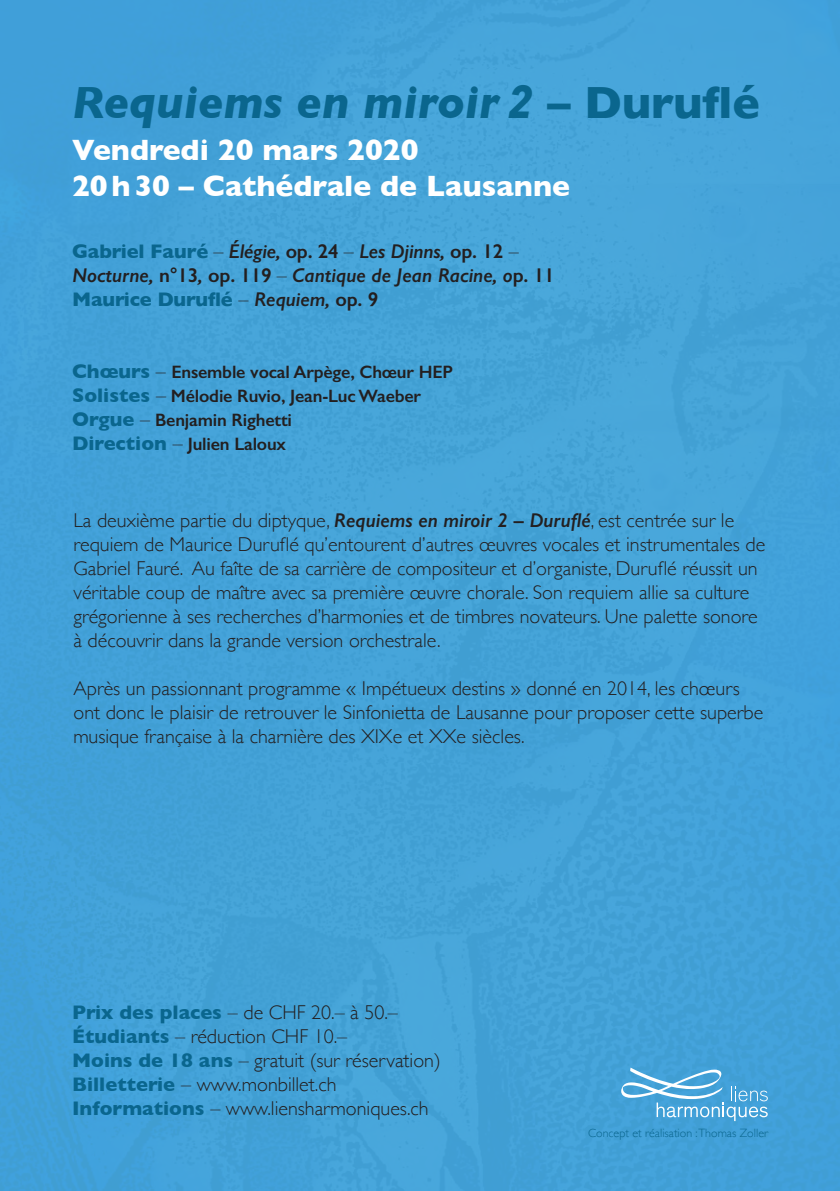
<style>
.page{position:relative;width:840px;height:1191px;background:#fff}
.page>*{position:absolute;margin:0;border:0;box-sizing:border-box;transform-origin:0 0}
.t1{font:italic 700 46px "Gill Sans";color:#0a668e}
.t2{font:700 30px "Gill Sans";color:#fff}
.t3{font:300 20px/24px "Gill Sans";color:#231f20}
.t4{font:italic 600 20px "Gill Sans";color:#231f20}
.t5{font:700 20px "Gill Sans";letter-spacing:-.01em;color:#0a668e}
.t6{font:600 18px "Gill Sans";letter-spacing:-.01em;color:#231f20}
.t7{font:300 12px "Gill Sans";color:#0a668e}
.s1{font-family:"Avenir Next Condensed"}
.s2{font-style:normal}
.s3{font-weight:700;font-style:normal;color:#0a668e}
.s4{font-weight:300}
.s5{font-weight:300;font-style:normal}
.s6{font-weight:300;font-style:italic;color:#231f20}
.s7{font-weight:600;font-style:italic;color:#231f20}
.s8{font-weight:600;color:#231f20}
.s9{font-weight:700;font-size:20px;color:#0a668e}
.s10{font-weight:300;font-size:20px}
.s11{font-weight:600;font-style:italic}
.s12{font-weight:700;color:#0a668e}
</style>
<div class="page">
<div style="left:0;top:0;width:839px;height:1191px;background:#44a2d9"></div>
<svg style="left:621px;top:1067px;width:146px;height:54px;background:#61b0de"></svg>
<p class="t1" style="left:72px;top:76px;width:689px">Requiems en miroir <span class="s1">2</span> <span class="s2">– Duruflé</span></p>
<p class="t2" style="left:72px;top:126px;width:348px">Vendredi 20 mars 2020</p>
<p class="t2" style="left:72px;top:162px;width:499px">20h30 – Cathédrale de Lausanne</p>
<p class="t4" style="left:72px;top:239px;width:448px"><span class="s3">Gabriel Fauré</span> <span class="s4">–</span> Élégie, <span class="s2">op. 24</span> <span class="s5">–</span> Les Djinns, <span class="s2">op. 12</span> <span class="s5">–</span></p>
<p class="t4" style="left:72px;top:263px;width:484px">Nocturne, <span class="s2">n°13</span>, <span class="s2">op. 119</span> <span class="s5">–</span> Cantique de Jean Racine, o<span class="s2">p. 11</span></p>
<p class="t5" style="left:72px;top:284px;width:307px">Maurice Duruflé <span class="s6">–</span> <span class="s7">Requiem,</span> <span class="s8">op. 9</span></p>
<p class="t6" style="left:72px;top:361px;width:382px"><span class="s9">Chœurs</span> <span class="s10">–</span> Ensemble vocal Arpège, Chœur HEP</p>
<p class="t6" style="left:72px;top:385px;width:350px"><span class="s9">Solistes</span> <span class="s10">–</span> Mélodie Ruvio, Jean-Luc Waeber</p>
<p class="t6" style="left:72px;top:409px;width:221px"><span class="s9">Orgue</span> <span class="s10">–</span> Benjamin Righetti</p>
<p class="t6" style="left:72px;top:433px;width:215px"><span class="s9">Direction</span> <span class="s10">–</span> Julien Laloux</p>
<p class="t3" style="left:73px;top:507px;width:693px">La deuxième partie du diptyque, <span class="s11">Requiems en miroir 2 – Duruflé</span>, est centrée sur le requiem de Maurice Duruflé qu’entourent d’autres œuvres vocales et instrumentales de Gabriel Fauré. Au faîte de sa carrière de compositeur et d’organiste, Duruflé réussit un véritable coup de maître avec sa première œuvre chorale. Son requiem allie sa culture grégorienne à ses recherches d’harmonies et de timbres novateurs. Une palette sonore à découvrir dans la grande version orchestrale.</p>
<p class="t3" style="left:73px;top:675px;width:691px">Après un passionnant programme « Impétueux destins » donné en 2014, les chœurs ont donc le plaisir de retrouver le Sinfonietta de Lausanne pour proposer cette superbe musique française à la charnière des XIXe et XXe siècles.</p>
<p class="t3" style="left:72px;top:999px;width:327px"><span class="s12">Prix des places</span> – de CHF 20.– à 50.–</p>
<p class="t3" style="left:72px;top:1023px;width:276px"><span class="s12">Étudiants</span> – réduction CHF 10.–</p>
<p class="t3" style="left:72px;top:1047px;width:370px"><span class="s12">Moins de 18 ans</span> – gratuit (sur réservation)</p>
<p class="t3" style="left:72px;top:1071px;width:266px"><span class="s12">Billetterie</span> – www.monbillet.ch</p>
<p class="t3" style="left:72px;top:1095px;width:358px"><span class="s12">Informations</span> – www.liensharmoniques.ch</p>
<p class="t7" style="left:587px;top:1123px;width:181px">Concept et réalisation :Thomas Zoller</p>
</div>
